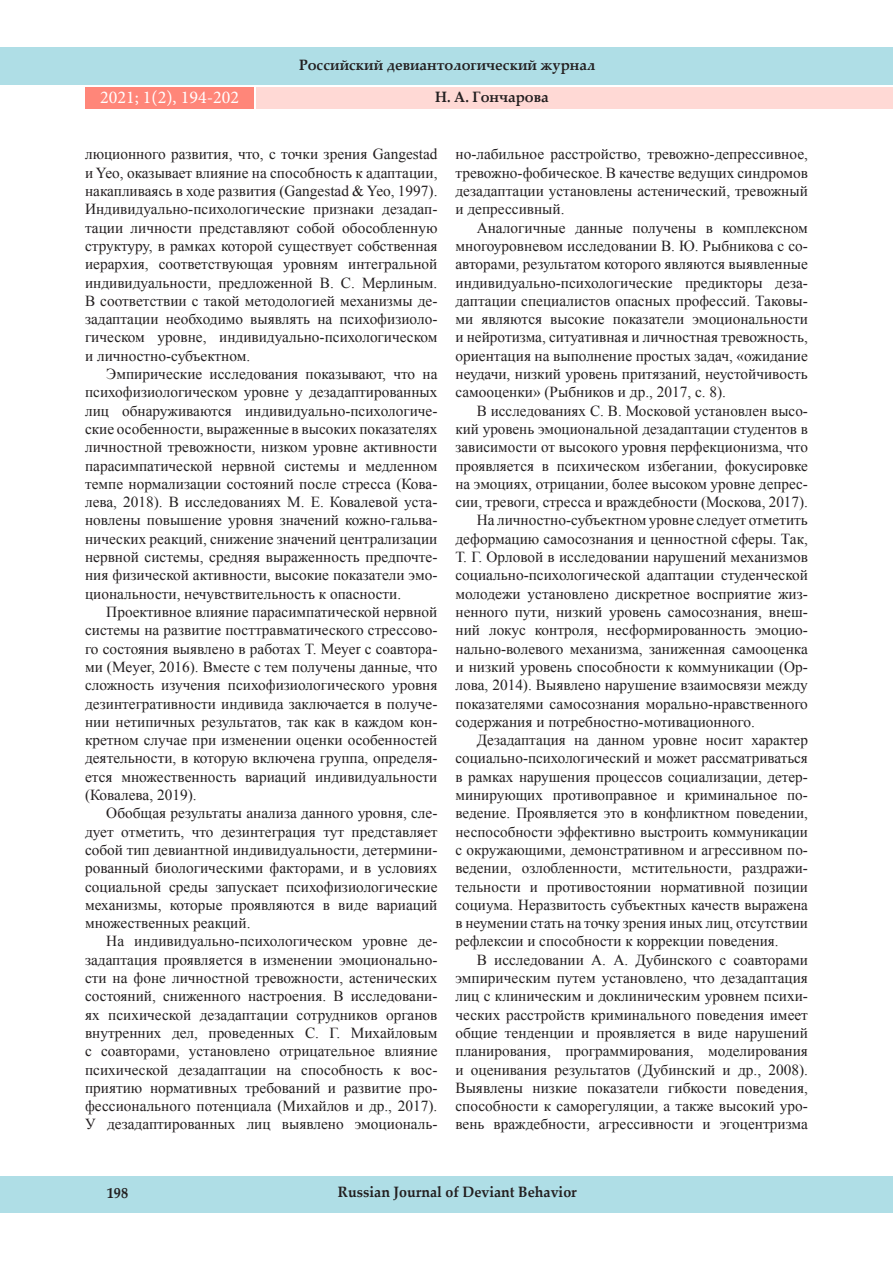
<style>
.page{position:relative;width:893px;height:1263px;background:#fff}
.page>*{position:absolute;margin:0;border:0;box-sizing:border-box;transform-origin:0 0}
.t1{font:18px "Minion Pro";color:#fff}
.Текст_статьи{font:15.3px/18.3px "Times New Roman";color:#231f20;text-align:justify}
.t2{font:700 15px "Palatino Linotype";color:#231f20;scale:.95 1}
</style>
<div class="page">
<div style="left:0;top:48px;width:893px;height:37px;background:#afdee6"></div>
<div style="left:0;top:1176px;width:892px;height:37px;background:#afdee6"></div>
<div style="left:256px;top:87px;width:637px;height:21px;background:#ffd9d5"></div>
<div style="left:85px;top:87px;width:168px;height:21px;background:#ff8679"></div>
<p class="t2" style="left:299px;top:54px;width:313px">Российский девиантологический журнал</p>
<p class="t1" style="left:100px;top:85px;width:140px">2021; 1(2), 194-202</p>
<p class="t2" style="left:435px;top:86px;width:121px">Н. А. Гончарова</p>
<p class="Текст_статьи" style="left:85px;top:145px;width:354px">люционного развития, что, с точки зрения Gangestad и Yeo, оказывает влияние на способность к адаптации, накапливаясь в ходе развития (Gangestad &amp; Yeo, 1997).<br>Индивидуально-психологические признаки дезадап&shy;тации личности представляют собой обособленную структуру, в рамках которой существует собственная иерархия, соответствующая уровням интегральной индивидуальности, предложенной В. С. Мерлиным.<br>В соответствии с такой методологией механизмы де&shy;задаптации необходимо выявлять на психофизиоло&shy;гическом уровне, индивидуально-психологическом и личностно-субъектном.</p>
<p class="Текст_статьи" style="left:85px;top:365px;width:354px;text-indent:21px">Эмпирические исследования показывают, что на психофизиологическом уровне у дезадаптированных лиц обнаруживаются индивидуально-психологиче&shy;ские особенности, выраженные в высоких показателях личностной тревожности, низком уровне активности парасимпатической нервной системы и медленном темпе нормализации состояний после стресса (Кова&shy;лева, 2018). В исследованиях М. Е. Ковалевой уста&shy;новлены повышение уровня значений кожно-гальва&shy;нических реакций, снижение значений централизации нервной системы, средняя выраженность предпочте&shy;ния физической активности, высокие показатели эмо&shy;циональности, нечувствительность к опасности.</p>
<p class="Текст_статьи" style="left:85px;top:602px;width:354px;text-indent:21px">Проективное влияние парасимпатической нервной системы на развитие посттравматического стрессово&shy;го состояния выявлено в работах T. Meyer с соавтора&shy;ми (Meyer, 2016). Вместе с тем получены данные, что сложность изучения психофизиологического уровня дезинтегративности индивида заключается в получе&shy;нии нетипичных результатов, так как в каждом кон&shy;кретном случае при изменении оценки особенностей деятельности, в которую включена группа, определя&shy;ется множественность вариаций индивидуальности (Ковалева, 2019).</p>
<p class="Текст_статьи" style="left:85px;top:804px;width:354px;text-indent:21px">Обобщая результаты анализа данного уровня, сле&shy;дует отметить, что дезинтеграция тут представляет собой тип девиантной индивидуальности, детермини&shy;рованный биологическими факторами, и в условиях социальной среды запускает психофизиологические механизмы, которые проявляются в виде вариаций множественных реакций.</p>
<p class="Текст_статьи" style="left:85px;top:932px;width:354px;text-indent:21px">На индивидуально-психологическом уровне де&shy;задаптация проявляется в изменении эмоционально&shy;сти на фоне личностной тревожности, астенических состояний, сниженного настроения. В исследовани&shy;ях психической дезадаптации сотрудников органов внутренних дел, проведенных С. Г. Михайловым с соавторами, установлено отрицательное влияние психической дезадаптации на способность к вос&shy;приятию нормативных требований и развитие про&shy;фессионального потенциала (Михайлов и др., 2017).<br>У дезадаптированных лиц выявлено эмоциональ-</p>
<p class="Текст_статьи" style="left:455px;top:145px;width:354px">но-лабильное расстройство, тревожно-депрессивное, тревожно-фобическое. В качестве ведущих синдромов дезадаптации установлены астенический, тревожный и депрессивный.</p>
<p class="Текст_статьи" style="left:455px;top:218px;width:354px;text-indent:21px">Аналогичные данные получены в комплексном многоуровневом исследовании В. Ю. Рыбникова с со&shy;авторами, результатом которого являются выявленные индивидуально-психологические предикторы деза&shy;даптации специалистов опасных профессий. Таковы&shy;ми являются высокие показатели эмоциональности и нейротизма, ситуативная и личностная тревожность, ориентация на выполнение простых задач, «ожидание неудачи, низкий уровень притязаний, неустойчивость самооценки» (Рыбников и др., 2017, с. 8).</p>
<p class="Текст_статьи" style="left:455px;top:401px;width:354px;text-indent:21px">В исследованиях С. В. Московой установлен высо&shy;кий уровень эмоциональной дезадаптации студентов в зависимости от высокого уровня перфекционизма, что проявляется в психическом избегании, фокусировке на эмоциях, отрицании, более высоком уровне депрес&shy;сии, тревоги, стресса и враждебности (Москова, 2017).</p>
<p class="Текст_статьи" style="left:455px;top:511px;width:354px;text-indent:21px">На личностно-субъектном уровне следует отметить деформацию самосознания и ценностной сферы. Так, Т. Г. Орловой в исследовании нарушений механизмов социально-психологической адаптации студенческой молодежи установлено дискретное восприятие жиз&shy;ненного пути, низкий уровень самосознания, внеш&shy;ний локус контроля, несформированность эмоцио&shy;нально-волевого механизма, заниженная самооценка и низкий уровень способности к коммуникации (Ор&shy;лова, 2014). Выявлено нарушение взаимосвязи между показателями самосознания морально-нравственного содержания и потребностно-мотивационного.</p>
<p class="Текст_статьи" style="left:455px;top:731px;width:354px;text-indent:21px">Дезадаптация на данном уровне носит характер социально-психологический и может рассматриваться в рамках нарушения процессов социализации, детер&shy;минирующих противоправное и криминальное по&shy;ведение. Проявляется это в конфликтном поведении, неспособности эффективно выстроить коммуникации с окружающими, демонстративном и агрессивном по&shy;ведении, озлобленности, мстительности, раздражи&shy;тельности и противостоянии нормативной позиции социума. Неразвитость субъектных качеств выражена в неумении стать на точку зрения иных лиц, отсутствии рефлексии и способности к коррекции поведения.</p>
<p class="Текст_статьи" style="left:455px;top:950px;width:354px;text-indent:21px">В исследовании А. А. Дубинского с соавторами эмпирическим путем установлено, что дезадаптация лиц с клиническим и доклиническим уровнем психи&shy;ческих расстройств криминального поведения имеет общие тенденции и проявляется в виде нарушений планирования, программирования, моделирования и оценивания результатов (Дубинский и др., 2008).<br>Выявлены низкие показатели гибкости поведения, способности к саморегуляции, а также высокий уро&shy;вень враждебности, агрессивности и эгоцентризма</p>
<p class="t2" style="left:107px;top:1182px;width:24px">198</p>
<p class="t2" style="left:338px;top:1181px;width:253px">Russian Journal of Deviant Behavior</p>
</div>
